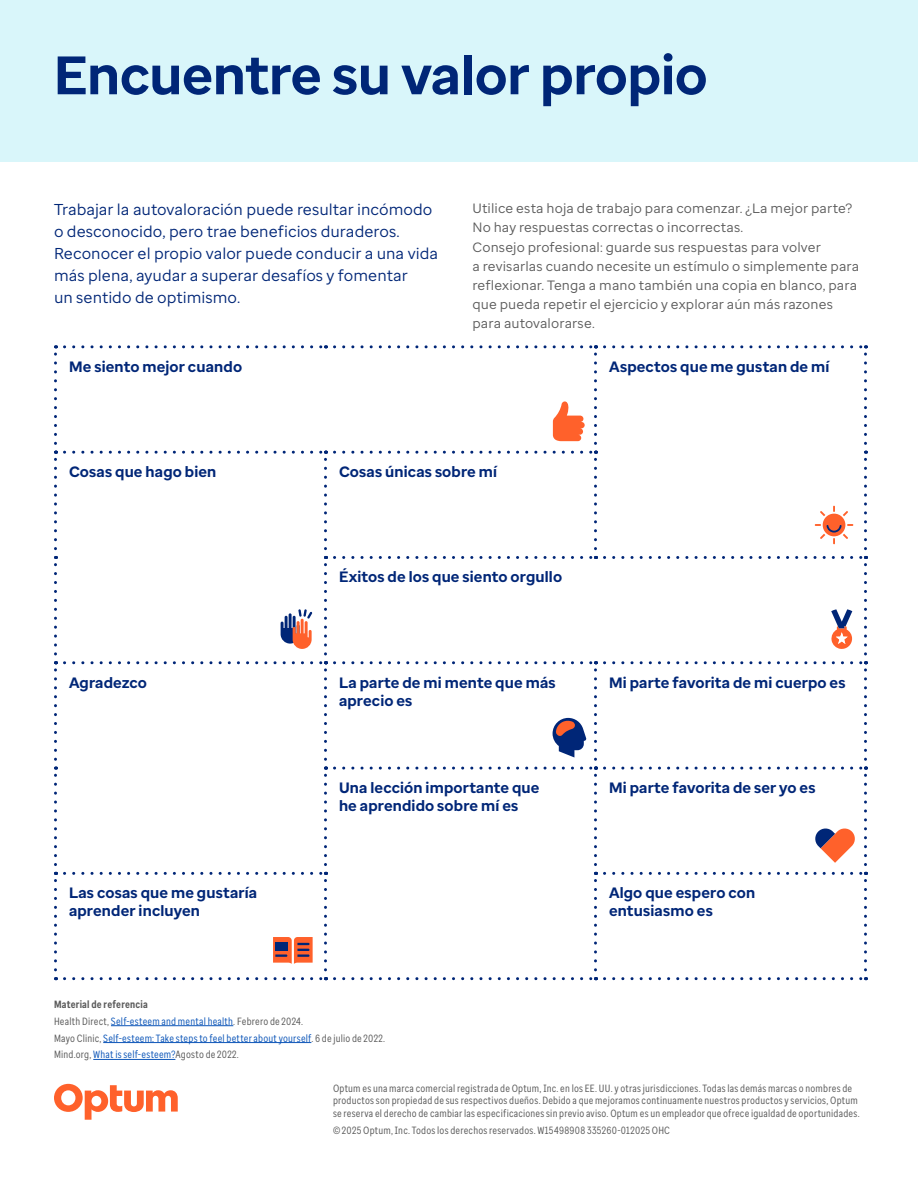
<style>
.page{position:relative;width:918px;height:1188px;background:#fff}
.page>*{position:absolute;margin:0;border:0;box-sizing:border-box;transform-origin:0 0}
.Headline{font:700 54px "Enterprise Sans";letter-spacing:-.005em;color:#002677}
.Body{font:15.75px/22px "Enterprise Sans";color:#002677}
.Subhead{font:700 15px/18px "Enterprise Sans";letter-spacing:.01em;color:#002677}
.Body-2{font:13.5px/18.9px "Enterprise Sans";letter-spacing:.01em;color:#5a5a5a}
.Legal{font:10.5px/12.6px "Enterprise Sans Cond";letter-spacing:.02em;color:#5a5a5a}
.Body-3{font:10.5px "Enterprise Sans Cond";letter-spacing:.02em;color:#5a5a5a}
.Body-4{font:10.5px "Enterprise Sans Cond";letter-spacing:.02em;color:#0c55b8}
.Body-5{font:700 10.5px "Enterprise Sans Cond";letter-spacing:.02em;color:#5a5a5a}
.s1{color:#0c55b8}
.s2{color:#5a5a5a}
</style>
<div class="page">
<div style="left:0;top:0;width:918px;height:162px;background:#d9f6fa"></div>
<svg style="left:54px;top:345px;width:3px;height:98px"></svg>
<svg style="left:64px;top:345px;width:263px;height:3px"></svg>
<svg style="left:604px;top:345px;width:263px;height:98px"></svg>
<svg style="left:54px;top:451px;width:3px;height:98px"></svg>
<svg style="left:64px;top:451px;width:263px;height:98px"></svg>
<svg style="left:334px;top:451px;width:263px;height:98px"></svg>
<svg style="left:864px;top:451px;width:3px;height:98px"></svg>
<svg style="left:54px;top:556px;width:3px;height:98px"></svg>
<svg style="left:324px;top:556px;width:3px;height:98px"></svg>
<svg style="left:334px;top:556px;width:263px;height:3px"></svg>
<svg style="left:54px;top:661px;width:3px;height:98px"></svg>
<svg style="left:64px;top:661px;width:263px;height:98px"></svg>
<svg style="left:604px;top:661px;width:263px;height:98px"></svg>
<svg style="left:54px;top:767px;width:3px;height:98px"></svg>
<svg style="left:324px;top:767px;width:3px;height:98px"></svg>
<svg style="left:334px;top:767px;width:263px;height:98px"></svg>
<svg style="left:54px;top:872px;width:3px;height:98px"></svg>
<svg style="left:594px;top:872px;width:3px;height:98px"></svg>
<svg style="left:604px;top:872px;width:263px;height:98px"></svg>
<svg style="left:64px;top:977px;width:263px;height:3px"></svg>
<svg style="left:334px;top:977px;width:263px;height:3px"></svg>
<svg style="left:604px;top:977px;width:263px;height:3px"></svg>
<svg style="left:604px;top:556px;width:263px;height:98px"></svg>
<svg style="left:64px;top:872px;width:263px;height:98px"></svg>
<div style="left:275px;top:943px;width:13px;height:8px;background:#002677"></div>
<svg style="left:334px;top:345px;width:263px;height:98px"></svg>
<svg style="left:334px;top:661px;width:263px;height:98px"></svg>
<div style="left:823px;top:514px;width:22px;height:22px;background:#ff612b;border-radius:50%"></div>
<svg style="left:833px;top:505px;width:2px;height:7px"></svg>
<svg style="left:820px;top:511px;width:5px;height:5px"></svg>
<svg style="left:843px;top:511px;width:5px;height:5px"></svg>
<svg style="left:815px;top:524px;width:39px;height:20px"></svg>
<svg style="left:281px;top:609px;width:31px;height:40px"></svg>
<svg style="left:604px;top:767px;width:263px;height:98px"></svg>
<hr style="left:111px;top:1025px;width:122px;height:1px;background:#0c55b8">
<hr style="left:103px;top:1042px;width:208px;height:1px;background:#0c55b8">
<hr style="left:93px;top:1059px;width:82px;height:1px;background:#0c55b8">
<svg style="left:54px;top:1084px;width:124px;height:36px"></svg>
<p class="Headline" style="left:54px;top:40px;width:655px">Encuentre su valor propio</p>
<p class="Body" style="left:54px;top:198px;width:386px">Trabajar la autovaloración puede resultar incómodo o desconocido, pero trae beneficios duraderos.<br>Reconocer el propio valor puede conducir a una vida más plena, ayudar a superar desafíos y fomentar<br>un sentido de optimismo.</p>
<p class="Body-2" style="left:472px;top:199px;width:381px">Utilice esta hoja de trabajo para comenzar. ¿La mejor parte?<br>No hay respuestas correctas o incorrectas.</p>
<p class="Body-2" style="left:472px;top:238px;width:388px">Consejo profesional: guarde sus respuestas para volver<br>a revisarlas cuando necesite un estímulo o simplemente para reflexionar. Tenga a mano también una copia en blanco, para que pueda repetir el ejercicio y explorar aún más razones para autovalorarse.</p>
<p class="Subhead" style="left:69px;top:358px;width:175px">Me siento mejor cuando</p>
<p class="Subhead" style="left:609px;top:358px;width:222px">Aspectos que me gustan de mí</p>
<p class="Subhead" style="left:69px;top:463px;width:149px">Cosas que hago bien</p>
<p class="Subhead" style="left:339px;top:463px;width:160px">Cosas únicas sobre mí</p>
<p class="Subhead" style="left:339px;top:568px;width:225px">Éxitos de los que siento orgullo</p>
<p class="Subhead" style="left:69px;top:673px;width:80px">Agradezco</p>
<p class="Subhead" style="left:339px;top:673px;width:218px">La parte de mi mente que más aprecio es</p>
<p class="Subhead" style="left:609px;top:673px;width:238px">Mi parte favorita de mi cuerpo es</p>
<p class="Subhead" style="left:339px;top:779px;width:202px">Una lección importante que he aprendido sobre mí es</p>
<p class="Subhead" style="left:609px;top:779px;width:208px">Mi parte favorita de ser yo es</p>
<p class="Subhead" style="left:69px;top:884px;width:190px">Las cosas que me gustaría aprender incluyen</p>
<p class="Subhead" style="left:609px;top:884px;width:148px">Algo que espero con entusiasmo es</p>
<p class="Body-5" style="left:54px;top:997px;width:95px">Material de referencia</p>
<p class="Body-3" style="left:54px;top:1014px;width:251px">Health Direct, <span class="s1">Self‑esteem and mental health</span>. Febrero de 2024.</p>
<p class="Body-4" style="left:54px;top:1031px;width:333px"><span class="s2">Mayo Clinic,</span> Self‑esteem: Take steps to feel better about yourself<span class="s2">. 6 de julio de 2022.</span></p>
<p class="Body-3" style="left:54px;top:1048px;width:186px">Mind.org, <span class="s1">What is self‑esteem?</span>Agosto de 2022.</p>
<p class="Legal" style="left:333px;top:1082px;width:528px">Optum es una marca comercial registrada de Optum, Inc. en los EE. UU. y otras jurisdicciones. Todas las demás marcas o nombres de productos son propiedad de sus respectivos dueños. Debido a que mejoramos continuamente nuestros productos y servicios, Optum se reserva el derecho de cambiar las especificaciones sin previo aviso. Optum es un empleador que ofrece igualdad de oportunidades.</p>
<p class="Legal" style="left:333px;top:1124px;width:339px">© 2025 Optum, Inc. Todos los derechos reservados. W15498908 335260-012025 OHC</p>
</div>
